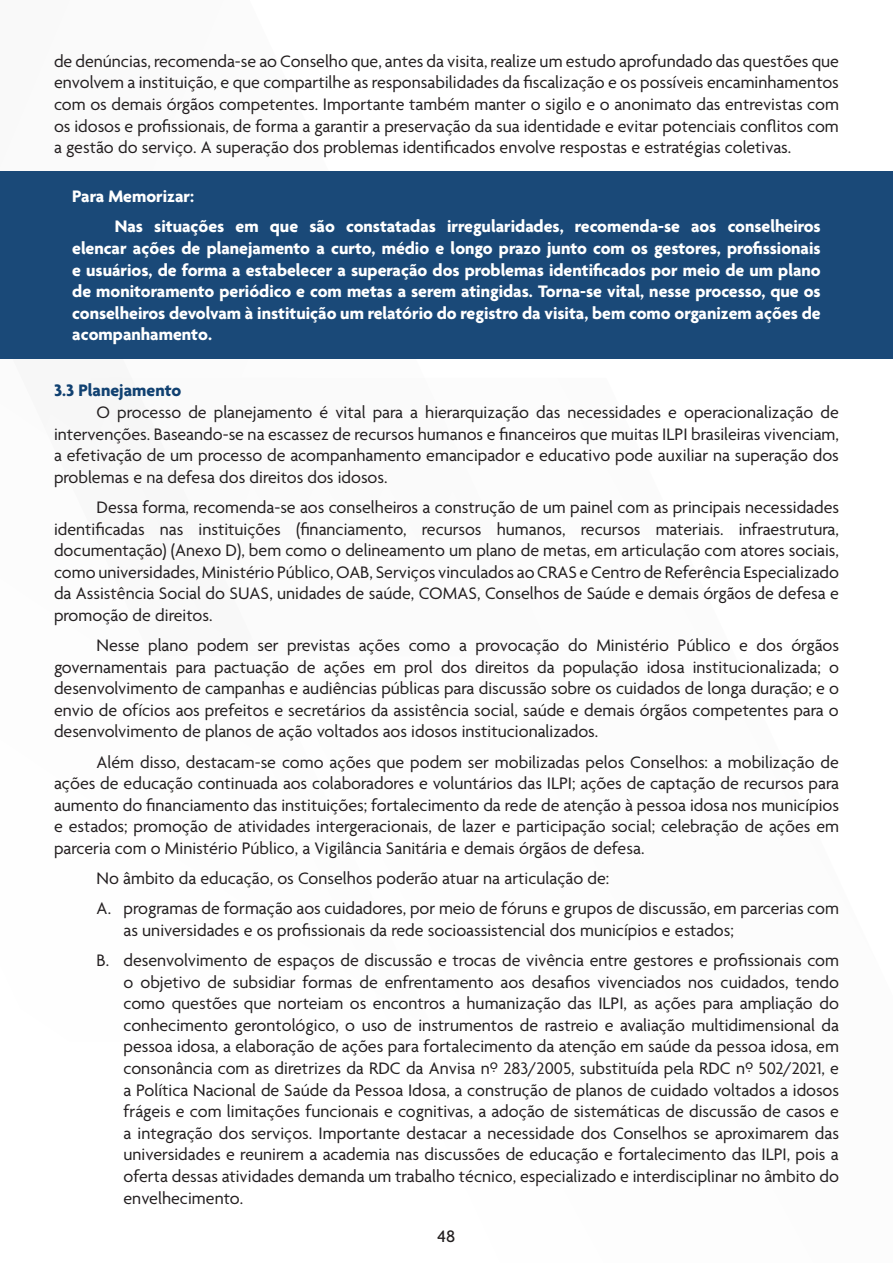
<style>
.page{position:relative;width:893px;height:1263px;background:#fff}
.page>*{position:absolute;margin:0;border:0;box-sizing:border-box;transform-origin:0 0}
.texto{font:18px/21.6px "Agenda";color:#231f20;text-align:justify}
.texto-2{font:700 18px/21.6px "Agenda";color:#fff;text-align:justify}
.subtítulo{font:700 18px "Agenda";color:#114171}
.t1{font:500 18px "Agenda";color:#231f20}
</style>
<div class="page">
<div style="left:0;top:171px;width:893px;height:188px;background:#1a4978"></div>
<p class="texto" style="left:54px;top:51px;width:786px">de denúncias, recomenda-se ao Conselho que, antes da visita, realize um estudo aprofundado das questões que envolvem a instituição, e que compartilhe as responsabilidades da fiscalização e os possíveis encaminhamentos com os demais órgãos competentes. Importante também manter o sigilo e o anonimato das entrevistas com os idosos e profissionais, de forma a garantir a preservação da sua identidade e evitar potenciais conflitos com a gestão do serviço. A superação dos problemas identificados envolve respostas e estratégias coletivas.</p>
<p class="texto-2" style="left:72px;top:187px;width:123px">Para Memorizar:</p>
<p class="texto-2" style="left:72px;top:217px;width:750px;text-indent:43px">Nas situações em que são constatadas irregularidades, recomenda-se aos conselheiros elencar ações de planejamento a curto, médio e longo prazo junto com os gestores, profissionais e usuários, de forma a estabelecer a superação dos problemas identificados por meio de um plano de monitoramento periódico e com metas a serem atingidas. Torna-se vital, nesse processo, que os conselheiros devolvam à instituição um relatório do registro da visita, bem como organizem ações de acompanhamento.</p>
<p class="subtítulo" style="left:54px;top:381px;width:129px">3.3 Planejamento</p>
<p class="texto" style="left:54px;top:403px;width:786px;text-indent:43px">O processo de planejamento é vital para a hierarquização das necessidades e operacionalização de intervenções. Baseando-se na escassez de recursos humanos e financeiros que muitas ILPI brasileiras vivenciam, a efetivação de um processo de acompanhamento emancipador e educativo pode auxiliar na superação dos problemas e na defesa dos direitos dos idosos.</p>
<p class="texto" style="left:54px;top:497px;width:786px;text-indent:43px">Dessa forma, recomenda-se aos conselheiros a construção de um painel com as principais necessidades identificadas nas instituições (financiamento, recursos humanos, recursos materiais. infraestrutura, documentação) (Anexo D), bem como o delineamento um plano de metas, em articulação com atores sociais, como universidades, Ministério Público, OAB, Serviços vinculados ao CRAS e Centro de Referência Especializado da Assistência Social do SUAS, unidades de saúde, COMAS, Conselhos de Saúde e demais órgãos de defesa e promoção de direitos.</p>
<p class="texto" style="left:54px;top:636px;width:786px;text-indent:43px">Nesse plano podem ser previstas ações como a provocação do Ministério Público e dos órgãos governamentais para pactuação de ações em prol dos direitos da população idosa institucionalizada; o desenvolvimento de campanhas e audiências públicas para discussão sobre os cuidados de longa duração; e o envio de ofícios aos prefeitos e secretários da assistência social, saúde e demais órgãos competentes para o desenvolvimento de planos de ação voltados aos idosos institucionalizados.</p>
<p class="texto" style="left:54px;top:752px;width:786px;text-indent:43px">Além disso, destacam-se como ações que podem ser mobilizadas pelos Conselhos: a mobilização de ações de educação continuada aos colaboradores e voluntários das ILPI; ações de captação de recursos para aumento do financiamento das instituições; fortalecimento da rede de atenção à pessoa idosa nos municípios e estados; promoção de atividades intergeracionais, de lazer e participação social; celebração de ações em parceria com o Ministério Público, a Vigilância Sanitária e demais órgãos de defesa.</p>
<p class="texto" style="left:97px;top:869px;width:514px">No âmbito da educação, os Conselhos poderão atuar na articulação de:</p>
<p class="texto" style="left:124px;top:899px;width:717px;text-indent:-27px">A. programas de formação aos cuidadores, por meio de fóruns e grupos de discussão, em parcerias com as universidades e os profissionais da rede socioassistencial dos municípios e estados;</p>
<p class="texto" style="left:124px;top:950px;width:717px;text-indent:-27px">B. desenvolvimento de espaços de discussão e trocas de vivência entre gestores e profissionais com o objetivo de subsidiar formas de enfrentamento aos desafios vivenciados nos cuidados, tendo como questões que norteiam os encontros a humanização das ILPI, as ações para ampliação do conhecimento gerontológico, o uso de instrumentos de rastreio e avaliação multidimensional da pessoa idosa, a elaboração de ações para fortalecimento da atenção em saúde da pessoa idosa, em consonância com as diretrizes da RDC da Anvisa nº 283/2005, substituída pela RDC nº 502/2021, e a Política Nacional de Saúde da Pessoa Idosa, a construção de planos de cuidado voltados a idosos frágeis e com limitações funcionais e cognitivas, a adoção de sistemáticas de discussão de casos e a integração dos serviços. Importante destacar a necessidade dos Conselhos se aproximarem das universidades e reunirem a academia nas discussões de educação e fortalecimento das ILPI, pois a oferta dessas atividades demanda um trabalho técnico, especializado e interdisciplinar no âmbito do envelhecimento.</p>
<p class="t1" style="left:438px;top:1227px;width:19px">48</p>
</div>
